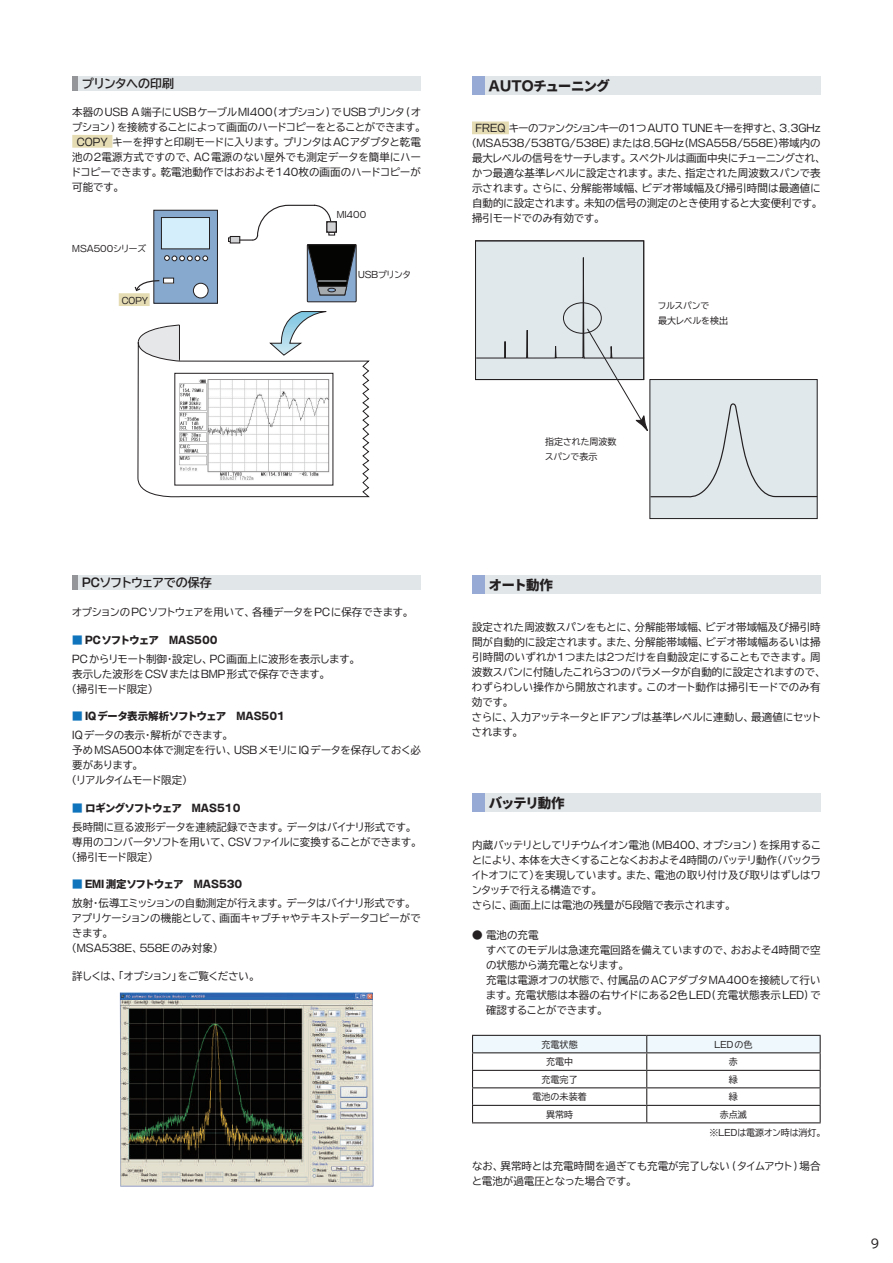
<style>
.page{position:relative;width:893px;height:1263px;background:#fff}
.page>*{position:absolute;margin:0;border:0;box-sizing:border-box;transform-origin:0 0}
.t1{font:13.5px "Gen Ei Gothic P H";color:#231f20}
.t2{font:12px "BIZ UDP Gothic Bold";color:#231f20}
.t3{font:12px "BIZ UDP Gothic";color:#231f20}
.t4{font:10.5px/15px "BIZ UDP Gothic";color:#231f20}
.t5{font:10.5px/15px "BIZ UDP Gothic";letter-spacing:.02em;color:#231f20}
.t6{font:10.5px "VDL V7 Gothic Medium";color:#231f20}
.t7{font:10.5px "Gen Ei Gothic P H";color:#231f20}
.t8{font:10.5px "BIZ UDP Gothic";letter-spacing:-.05em;color:#231f20}
.t9{font:10.5px "BIZ UDP Gothic";letter-spacing:-.035em;color:#231f20}
.t10{font:700 10.5px "VDL V7 Gothic Extra";color:#231f20}
.t11{font:9px/15px "BIZ UDP Gothic";color:#231f20}
.t12{font:9px "VDL V7 Gothic Medium";color:#231f20}
.s1{font-family:"VDL V7 Gothic Medium"}
.s2{font-family:"BIZ UDP Gothic"}
.s3{font-family:"VDL V7 Gothic Bold"}
.s4{font-family:"VDL V7 Gothic Medium";font-weight:400;color:#1074bc}
.s5{font-family:"Gen Ei Gothic P H";font-weight:400}
.s6{font-family:"VDL V7 Gothic Medium";color:#1074bc}
.s7{font-family:"VDL V7 Gothic Extra";font-weight:700}
</style>
<div class="page">
<div style="left:72px;top:575px;width:349px;height:15px;background:#e1e6e9"></div>
<div style="left:72px;top:575px;width:6px;height:15px;background:#939598"></div>
<div style="left:472px;top:575px;width:349px;height:19px;background:#e1e6e9"></div>
<div style="left:472px;top:575px;width:13px;height:19px;background:#97aad6"></div>
<img style="left:120px;top:992px;width:253px;height:194px">
<div style="left:72px;top:77px;width:349px;height:14px;background:#e1e6e9"></div>
<div style="left:72px;top:77px;width:6px;height:14px;background:#939598"></div>
<div style="left:72px;top:135px;width:40px;height:13px;background:#e5dcb3"></div>
<div style="left:119px;top:293px;width:31px;height:13px;background:#e5dcb3"></div>
<svg style="left:137px;top:311px;width:233px;height:187px"></svg>
<div style="left:154px;top:210px;width:63px;height:93px;background:#87a9ce"></div>
<div style="left:153px;top:210px;width:65px;height:94px;border:1px solid #231f20"></div>
<svg style="left:164px;top:255px;width:44px;height:6px"></svg>
<div style="left:161px;top:218px;width:48px;height:31px;background:#d4effb"></div>
<div style="left:161px;top:217px;width:49px;height:32px;border:1px solid #231f20"></div>
<div style="left:164px;top:278px;width:10px;height:5px;background:#fff"></div>
<div style="left:163px;top:278px;width:11px;height:5px;border:1px solid #231f20"></div>
<div style="left:193px;top:283px;width:15px;height:15px;background:#fff;border-radius:50%"></div>
<div style="left:193px;top:283px;width:15px;height:15px;border:1px solid #231f20;border-radius:50%"></div>
<div style="left:307px;top:245px;width:49px;height:57px;background:#8aabd1"></div>
<div style="left:307px;top:244px;width:49px;height:58px;border:1px solid #231f20"></div>
<div style="left:230px;top:236px;width:10px;height:7px;background:#d1d2d4"></div>
<div style="left:230px;top:236px;width:10px;height:7px;border:1px solid #231f20"></div>
<svg style="left:239px;top:204px;width:118px;height:92px"></svg>
<img style="left:177px;top:378px;width:154px;height:103px">
<svg style="left:134px;top:279px;width:26px;height:13px"></svg>
<div style="left:472px;top:121px;width:37px;height:13px;background:#e5dcb3"></div>
<div style="left:472px;top:77px;width:349px;height:18px;background:#e1e6e9"></div>
<div style="left:472px;top:77px;width:13px;height:18px;background:#97aad6"></div>
<div style="left:650px;top:379px;width:167px;height:139px;background:#e0e8ec"></div>
<svg style="left:476px;top:121px;width:342px;height:379px"></svg>
<div style="left:472px;top:793px;width:349px;height:19px;background:#e1e6e9"></div>
<div style="left:472px;top:793px;width:13px;height:19px;background:#97aad6"></div>
<svg style="left:472px;top:1035px;width:349px;height:87px"></svg>
<hr style="left:472px;top:1122px;width:175px;height:1px;background:#231f20">
<hr style="left:647px;top:1122px;width:174px;height:1px;background:#231f20">
<p class="t2" style="left:82px;top:78px;width:94px">プリンタへの印刷</p>
<p class="t9" style="left:72px;top:106px;width:350px">本器の<span class="s1">USB A</span>端子に<span class="s1">USB</span>ケーブル<span class="s1">MI400(</span>オプション<span class="s1">)</span>で<span class="s1">USB</span>プリンタ<span class="s1">(</span>オ</p>
<p class="t4" style="left:72px;top:119px;width:351px">プション<span class="s1">)</span>を接続することによって画面のハードコピーをとることができます。</p>
<p class="t4" style="left:77px;top:134px;width:346px"><span class="s1">COPY</span> キーを押すと印刷モードに入ります。プリンタは<span class="s1">AC</span>アダプタと乾電</p>
<p class="t5" style="left:72px;top:149px;width:350px">池の<span class="s1">2</span>電源方式ですので、<span class="s1">AC</span>電源のない屋外でも測定データを簡単にハー</p>
<p class="t4" style="left:72px;top:164px;width:350px">ドコピーできます。乾電池動作ではおおよそ<span class="s1">140</span>枚の画面のハードコピーが</p>
<p class="t4" style="left:72px;top:179px;width:49px">可能です。</p>
<p class="t12" style="left:72px;top:243px;width:76px">MSA500<span class="s2">シリーズ</span></p>
<p class="t12" style="left:122px;top:294px;width:28px">COPY</p>
<p class="t12" style="left:337px;top:209px;width:31px">MI400</p>
<p class="t11" style="left:358px;top:267px;width:54px"><span class="s1">USB</span>プリンタ</p>
<p class="t2" style="left:82px;top:576px;width:131px"><span class="s3">PC</span>ソフトウェアでの保存</p>
<p class="t4" style="left:72px;top:605px;width:338px">オプションの<span class="s1">PC</span>ソフトウェアを用いて、各種データを<span class="s1">PC</span>に保存できます。</p>
<p class="t10" style="left:72px;top:632px;width:147px"><span class="s4">■</span> PC<span class="s5">ソフトウェア　</span>MAS500</p>
<p class="t4" style="left:72px;top:651px;width:285px"><span class="s1">PC</span>からリモート制御・設定し、<span class="s1">PC</span>画面上に波形を表示します。表示した波形を<span class="s1">CSV</span>または<span class="s1">BMP</span>形式で保存できます。<br>（掃引モード限定）</p>
<p class="t7" style="left:72px;top:708px;width:214px"><span class="s6">■</span> <span class="s7">IQ</span>データ表示解析ソフトウェア　<span class="s7">MAS501</span></p>
<p class="t4" style="left:72px;top:728px;width:351px"><span class="s1">IQ</span>データの表示・解析ができます。<br>予め<span class="s1">MSA500</span>本体で測定を行い、<span class="s1">USB</span>メモリに<span class="s1">IQ</span>データを保存しておく必要があります。<br>（リアルタイムモード限定）</p>
<p class="t7" style="left:72px;top:800px;width:170px"><span class="s6">■</span> ロギングソフトウェア　<span class="s7">MAS510</span></p>
<p class="t4" style="left:72px;top:819px;width:347px">長時間に亘る波形データを連続記録できます。データはバイナリ形式です。専用のコンバータソフトを用いて、<span class="s1">CSV</span>ファイルに変換することができます。（掃引モード限定）</p>
<p class="t10" style="left:72px;top:877px;width:172px"><span class="s4">■</span> EMI<span class="s5">測定ソフトウェア　</span>MAS530</p>
<p class="t5" style="left:72px;top:896px;width:350px">放射・伝導エミッションの自動測定が行えます。データはバイナリ形式です。アプリケーションの機能として、画面キャプチャやテキストデータコピーができます。</p>
<p class="t6" style="left:72px;top:941px;width:148px"><span class="s2">（</span>MSA538E<span class="s2">、</span>558E<span class="s2">のみ対象）</span></p>
<p class="t4" style="left:72px;top:968px;width:185px">詳しくは、「オプション」をご覧ください。</p>
<p class="t1" style="left:489px;top:76px;width:122px">ＡＵＴＯチューニング</p>
<p class="t8" style="left:475px;top:123px;width:347px"><span class="s1">FREQ</span> キーのファンクションキーの<span class="s1">1</span>つ<span class="s1">AUTO TUNE</span>キーを押すと、<span class="s1">3.3GHz</span></p>
<p class="t6" style="left:471px;top:136px;width:351px"><span class="s2">（</span>MSA538/538TG/538E)<span class="s2">または</span>8.5GHz(MSA558/558E<span class="s2">）帯域内の</span></p>
<p class="t4" style="left:472px;top:151px;width:351px">最大レベルの信号をサーチします。スペクトルは画面中央にチューニングされ、かつ最適な基準レベルに設定されます。また、指定された周波数スパンで表示されます。さらに、分解能帯域幅、ビデオ帯域幅及び掃引時間は最適値に自動的に設定されます。未知の信号の測定のとき使用すると大変便利です。掃引モードでのみ有効です。</p>
<p class="t11" style="left:658px;top:298px;width:72px">フルスパンで<br>最大レベルを検出</p>
<p class="t11" style="left:545px;top:434px;width:73px">指定された周波数スパンで表示</p>
<p class="t1" style="left:489px;top:574px;width:66px">オート動作</p>
<p class="t4" style="left:472px;top:619px;width:351px">設定された周波数スパンをもとに、分解能帯域幅、ビデオ帯域幅及び掃引時間が自動的に設定されます。また、分解能帯域幅、ビデオ帯域幅あるいは掃引時間のいずれか<span class="s1">1</span>つまたは<span class="s1">2</span>つだけを自動設定にすることもできます。周波数スパンに付随したこれら<span class="s1">3</span>つのパラメータが自動的に設定されますので、わずらわしい操作から開放されます。このオート動作は掃引モードでのみ有効です。<br>さらに、入力アッテネータと<span class="s1">IF</span>アンプは基準レベルに連動し、最適値にセットされます。</p>
<p class="t1" style="left:489px;top:792px;width:77px">バッテリ動作</p>
<p class="t4" style="left:472px;top:837px;width:350px">内蔵バッテリとしてリチウムイオン電池<span class="s1">(MB400</span>、オプション<span class="s1">)</span>を採用することにより、本体を大きくすることなくおおよそ<span class="s1">4</span>時間のバッテリ動作（バックライトオフにて）を実現しています。また、電池の取り付け及び取りはずしはワンタッチで行える構造です。<br>さらに、画面上には電池の残量が<span class="s1">5</span>段階で表示されます。</p>
<p class="t4" style="left:486px;top:927px;width:336px;text-indent:-14px">● 電池の充電<br>すべてのモデルは急速充電回路を備えていますので、おおよそ<span class="s1">4</span>時間で空の状態から満充電となります。<br>充電は電源オフの状態で、付属品の<span class="s1">AC</span>アダプタ<span class="s1">MA400</span>を接続して行います。充電状態は本器の右サイドにある<span class="s1">2</span>色<span class="s1">LED(</span>充電状態表示<span class="s1">LED)</span>で確認することができます。</p>
<p class="t11" style="left:542px;top:1036px;width:37px">充電状態</p>
<p class="t12" style="left:714px;top:1038px;width:39px">LED<span class="s2">の色</span></p>
<p class="t11" style="left:546px;top:1054px;width:28px">充電中</p>
<p class="t11" style="left:729px;top:1054px;width:10px">赤</p>
<p class="t11" style="left:542px;top:1071px;width:37px">充電完了</p>
<p class="t11" style="left:729px;top:1071px;width:10px">緑</p>
<p class="t11" style="left:533px;top:1089px;width:55px">電池の未装着</p>
<p class="t11" style="left:729px;top:1089px;width:10px">緑</p>
<p class="t11" style="left:546px;top:1106px;width:28px">異常時</p>
<p class="t11" style="left:710px;top:1105px;width:114px;line-height:18px;text-indent:10px">赤点滅<br>※<span class="s1">LED</span>は電源オン時は消灯。</p>
<p class="t4" style="left:472px;top:1159px;width:350px">なお、異常時とは充電時間を過ぎても充電が完了しない<span class="s1">(</span>タイムアウト<span class="s1">)</span>場合と電池が過電圧となった場合です。</p>
<p class="t3" style="left:870px;top:1238px;width:11px">9</p>
</div>
